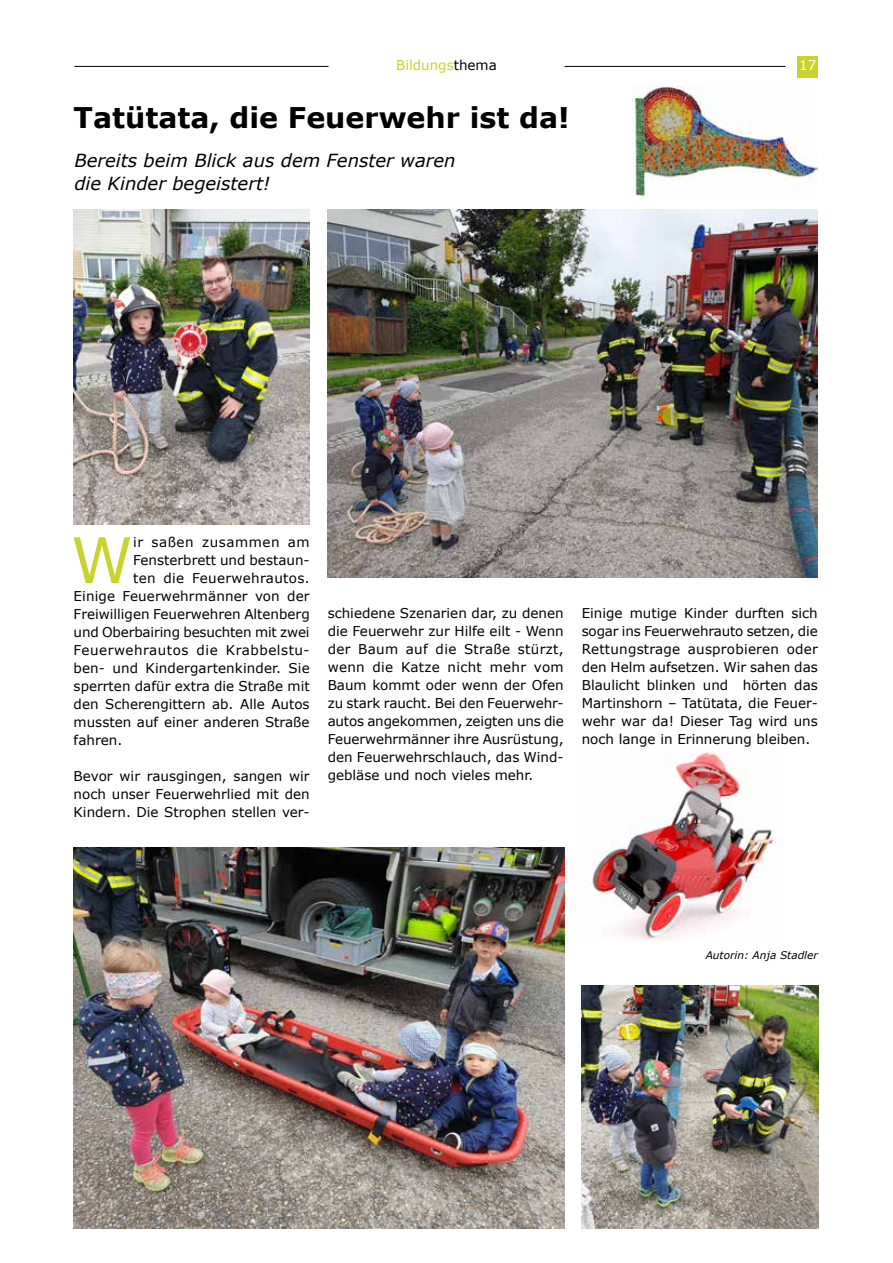
<style>
.page{position:relative;width:893px;height:1263px;background:#fff}
.page>*{position:absolute;margin:0;border:0;box-sizing:border-box;transform-origin:0 0}
.t1{font:63px "Verdana";color:#c8d32d}
.t2{font:700 28.5px "Verdana";color:#000}
.t3{font:italic 18px/22.5px "Verdana";color:#000}
.t4{font:13.5px/18px "Verdana";color:#000;text-align:justify}
.t5{font:13.5px "Verdana";letter-spacing:.04em;color:#000}
.t6{font:13.5px "Verdana";letter-spacing:.025em;color:#000}
.t7{font:13.5px "Verdana";color:#c8d32d}
.t8{font:13.5px "Verdana";color:#fff}
.t9{font:italic 10.5px "Verdana";color:#000}
.s1{color:#000}
</style>
<div class="page">
<hr style="left:74px;top:66px;width:254px;height:1px;background:#000">
<hr style="left:564px;top:66px;width:222px;height:1px;background:#000">
<div style="left:797px;top:56px;width:21px;height:21px;background:#c8d32d"></div>
<img style="left:590px;top:751px;width:186px;height:189px">
<img style="left:632px;top:86px;width:186px;height:111px">
<img style="left:328px;top:210px;width:490px;height:367px">
<img style="left:74px;top:210px;width:236px;height:314px">
<img style="left:582px;top:985px;width:237px;height:244px">
<img style="left:74px;top:847px;width:490px;height:382px">
<p class="t7" style="left:396px;top:56px;width:102px">Bildungs<span class="s1">thema</span></p>
<h2 class="t2" style="left:74px;top:98px;width:497px">Tatütata, die Feuerwehr ist da!</h2>
<h3 class="t3" style="left:74px;top:149px;width:383px">Bereits beim Blick aus dem Fenster waren die Kinder begeistert!</h3>
<p class="t8" style="left:799px;top:56px;width:19px">17</p>
<h1 class="t1" style="left:71px;top:517px;width:64px">W</h1>
<p class="t5" style="left:133px;top:533px;width:178px">ir saßen zusammen am</p>
<p class="t4" style="left:133px;top:551px;width:178px">Fensterbrett und bestaun-</p>
<p class="t6" style="left:133px;top:569px;width:178px">ten die Feuerwehrautos.</p>
<p class="t4" style="left:74px;top:587px;width:238px">Einige Feuerwehrmänner von der</p>
<p class="t4" style="left:74px;top:605px;width:238px">Freiwilligen Feuerwehren Altenberg</p>
<p class="t4" style="left:74px;top:623px;width:237px">und Oberbairing besuchten mit zwei</p>
<p class="t5" style="left:74px;top:641px;width:238px">Feuerwehrautos die Krabbelstu-</p>
<p class="t4" style="left:74px;top:659px;width:238px">ben- und Kindergartenkinder. Sie</p>
<p class="t4" style="left:74px;top:677px;width:238px">sperrten dafür extra die Straße mit</p>
<p class="t4" style="left:74px;top:695px;width:238px">den Scherengittern ab. Alle Autos</p>
<p class="t4" style="left:74px;top:713px;width:238px">mussten auf einer anderen Straße</p>
<p class="t4" style="left:74px;top:731px;width:50px">fahren.</p>
<p class="t4" style="left:74px;top:767px;width:238px">Bevor wir rausgingen, sangen wir noch unser Feuerwehrlied mit den Kindern. Die Strophen stellen ver-</p>
<p class="t4" style="left:328px;top:604px;width:238px">schiedene Szenarien dar, zu denen die Feuerwehr zur Hilfe eilt - Wenn der Baum auf die Straße stürzt, wenn die Katze nicht mehr vom Baum kommt oder wenn der Ofen zu stark raucht. Bei den Feuerwehr&shy;autos angekommen, zeigten uns die Feuerwehrmänner ihre Ausrüstung, den Feuerwehrschlauch, das Wind&shy;gebläse und noch vieles mehr.</p>
<p class="t4" style="left:582px;top:604px;width:238px">Einige mutige Kinder durften sich sogar ins Feuerwehrauto setzen, die Rettungstrage ausprobieren oder den Helm aufsetzen. Wir sahen das Blaulicht blinken und hörten das Martinshorn – Tatütata, die Feuer&shy;wehr war da! Dieser Tag wird uns noch lange in Erinnerung bleiben.</p>
<p class="t9" style="left:706px;top:948px;width:114px">Autorin: Anja Stadler</p>
</div>
